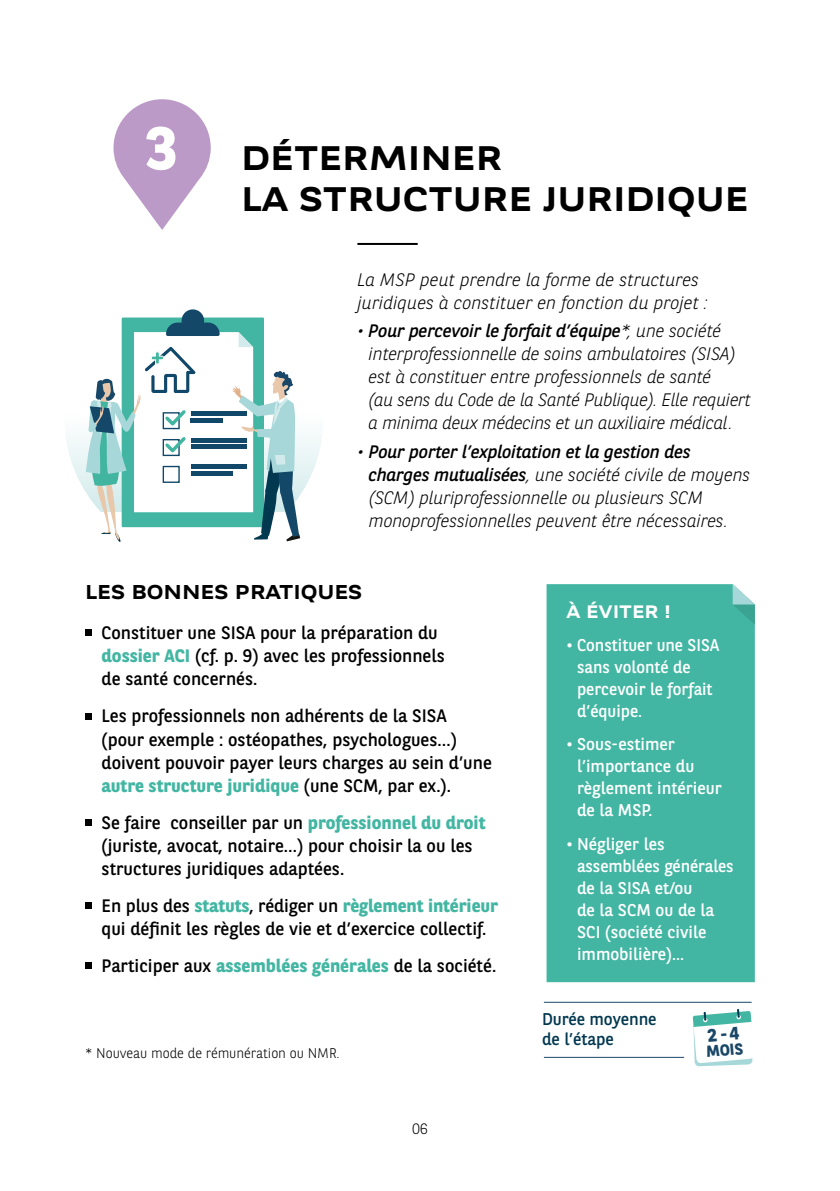
<style>
.page{position:relative;width:840px;height:1191px;background:#fff}
.page>*{position:absolute;margin:0;border:0;box-sizing:border-box;transform-origin:0 0}
.t1{font:700 60px "BNPP Sans";color:#fff}
.t2{font:700 34px/40.8px "BNPP Expanded Sans";color:#000}
.t3{font:700 20px "BNPP Expanded Sans";letter-spacing:-.005em;color:#000}
.t4{font:18px/23px "BNPP Sans";color:#000}
.t5{font:italic 300 18px/23px "BNPP Sans";letter-spacing:-.01em;color:#000}
.t6{font:700 18px "BNPP Expanded Sans";letter-spacing:-.005em;color:#fff}
.t7{font:17px/22px "BNPP Sans";color:#fff}
.t8{font:17px/20px "BNPP Sans";letter-spacing:-.005em;color:#023850}
.t9{font:700 16px "BNPP Sans";color:#1a4767}
.t10{font:300 15px "BNPP Sans";color:#000}
.t11{font:300 14px "BNPP Sans";letter-spacing:-.005em;color:#000}
.s1{font-weight:400}
.s2{font-weight:700;color:#42b6a2}
</style>
<div class="page">
<svg style="left:66px;top:435px;width:256px;height:104px"></svg>
<svg style="left:83px;top:309px;width:217px;height:233px"></svg>
<svg style="left:113px;top:99px;width:97px;height:131px"></svg>
<div style="left:85px;top:629px;width:7px;height:7px;background:#000"></div>
<div style="left:85px;top:712px;width:7px;height:7px;background:#000"></div>
<div style="left:85px;top:819px;width:7px;height:6px;background:#000"></div>
<div style="left:85px;top:902px;width:7px;height:7px;background:#000"></div>
<div style="left:85px;top:962px;width:7px;height:7px;background:#000"></div>
<div style="left:546px;top:584px;width:208px;height:398px;background:#42b6a2"></div>
<svg style="left:732px;top:584px;width:22px;height:41px"></svg>
<hr style="left:543px;top:1056px;width:140px;height:1px;background:#1a4767">
<hr style="left:543px;top:1001px;width:208px;height:1px;background:#1a4767">
<hr style="left:357px;top:243px;width:60px;height:2px;background:#000">
<svg style="left:692px;top:1009px;width:61px;height:57px"></svg>
<h1 class="t1" style="left:145px;top:107px;width:33px">3</h1>
<h2 class="t2" style="left:241px;top:137px;width:508px">DÉTERMINER<br>LA STRUCTURE JURIDIQUE</h2>
<p class="t5" style="left:357px;top:267px;width:352px">La MSP peut prendre la forme de structures juridiques à constituer en fonction du projet :</p>
<p class="t5" style="left:368px;top:319px;width:383px;text-indent:-11px">• <span class="s1">Pour percevoir le forfait d’équipe</span>*, une société interprofessionnelle de soins ambulatoires (SISA) est à constituer entre professionnels de santé<br>(au sens du Code de la Santé Publique). Elle requiert a minima deux médecins et un auxiliaire médical.</p>
<p class="t5" style="left:368px;top:439px;width:383px;text-indent:-11px">• <span class="s1">Pour porter l’exploitation et la gestion des charges mutualisées</span>, une société civile de moyens (SCM) pluriprofessionnelle ou plusieurs SCM monoprofessionnelles peuvent être nécessaires.</p>
<p class="t3" style="left:85px;top:578px;width:279px">LES BONNES PRATIQUES</p>
<p class="t4" style="left:101px;top:621px;width:344px">Constituer une SISA pour la préparation du <span class="s2">dossier ACI</span> (cf. p. 9) avec les professionnels de santé concernés.</p>
<p class="t4" style="left:101px;top:704px;width:391px">Les professionnels non adhérents de la SISA (pour exemple : ostéopathes, psychologues…) doivent pouvoir payer leurs charges au sein d’une <span class="s2">autre structure juridique</span> (une SCM, par ex.).</p>
<p class="t4" style="left:101px;top:810px;width:385px">Se faire conseiller par un <span class="s2">professionnel du droit </span>(juriste, avocat, notaire…) pour choisir la ou les structures juridiques adaptées.</p>
<p class="t4" style="left:101px;top:893px;width:397px">En plus des <span class="s2">statuts</span>, rédiger un <span class="s2">règlement intérieur </span>qui définit les règles de vie et d’exercice collectif.</p>
<p class="t4" style="left:101px;top:953px;width:396px">Participer aux <span class="s2">assemblées générales</span> de la société.</p>
<p class="t11" style="left:85px;top:1043px;width:256px">* Nouveau mode de rémunération ou NMR.</p>
<p class="t10" style="left:412px;top:1118px;width:17px">06</p>
<p class="t6" style="left:566px;top:599px;width:106px">À ÉVITER !</p>
<p class="t7" style="left:576px;top:633px;width:144px;text-indent:-11px">• Constituer une SISA sans volonté de percevoir le forfait d’équipe.</p>
<p class="t7" style="left:576px;top:732px;width:146px;text-indent:-11px">• Sous-estimer l’importance du règlement intérieur de la MSP.</p>
<p class="t7" style="left:576px;top:832px;width:158px;text-indent:-11px">• Négliger les assemblées générales de la SISA et/ou<br>de la SCM ou de la<br>SCI (société civile immobilière)...</p>
<p class="t8" style="left:542px;top:1008px;width:116px">Durée moyenne de l’étape</p>
<p class="t9" style="left:705px;top:1040px;width:38px;rotate:-5deg">MOIS</p>
</div>
